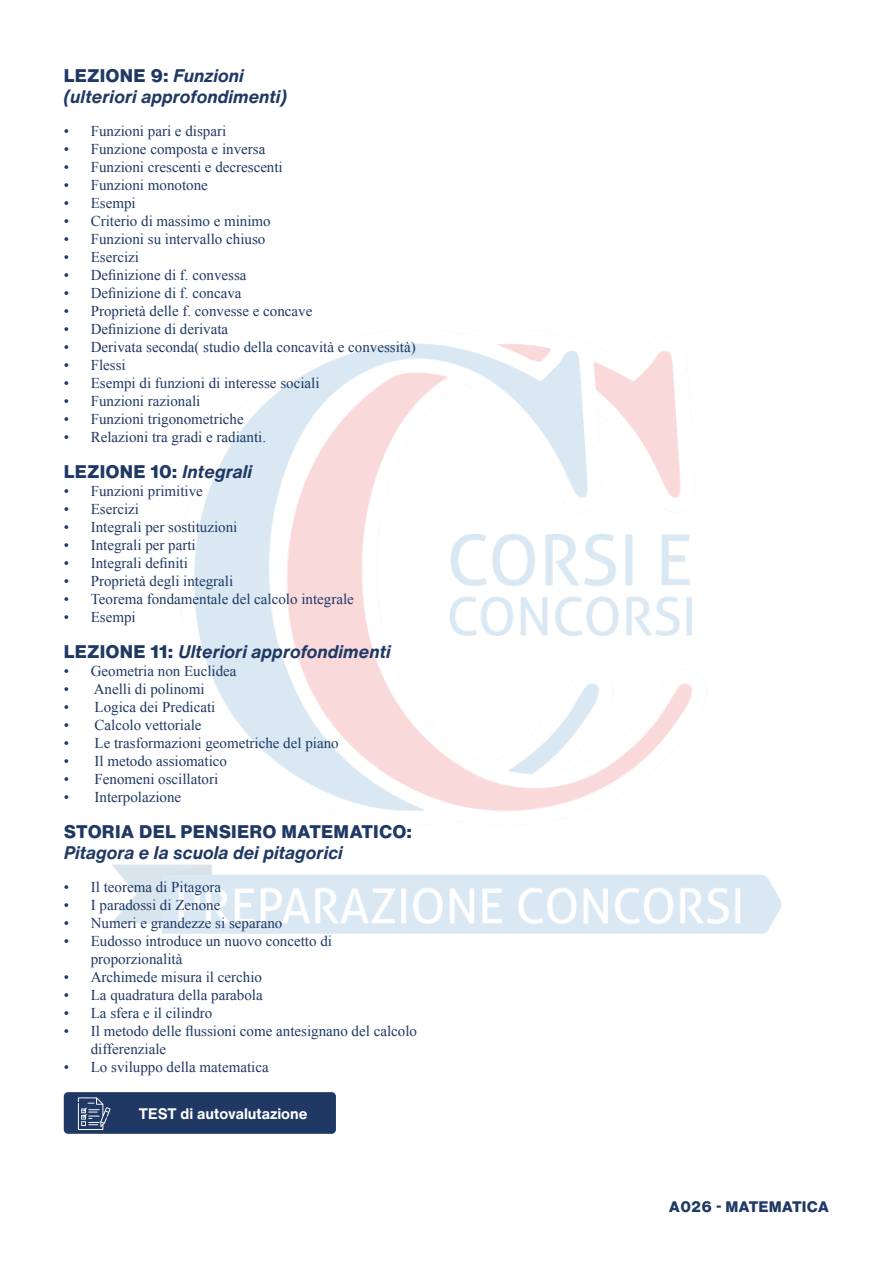
<style>
.page{position:relative;width:893px;height:1263px;background:#fff}
.page>*{position:absolute;margin:0;border:0;box-sizing:border-box;transform-origin:0 0}
.T1{font:italic 700 18px/21.6px "Helvetica Now Text";color:#1f3864}
.T1-2{font:800 18px "Helvetica Now Text";letter-spacing:.01em;color:#1f3864}
.t1{font:15px/18px "Times New Roman";color:#1f3864}
.t2{font:700 15px "Helvetica Now Text";color:#fff}
.t3{font:800 15px "Helvetica Now Text";letter-spacing:.01em;color:#1f3864}
.s1{font-weight:800;font-style:normal}
.s2{font-weight:700;font-style:italic}
</style>
<div class="page">
<img style="left:112px;top:343px;width:670px;height:591px">
<div style="left:64px;top:1092px;width:272px;height:42px;background:#1f3864;border-radius:4px"></div>
<svg style="left:78px;top:1097px;width:32px;height:33px"></svg>
<p class="T1" style="left:64px;top:64px;width:225px"><span class="s1">LEZIONE 9:</span> Funzioni (ulteriori approfondimenti)</p>
<p class="t1" style="left:64px;top:122px;width:164px">• Funzioni pari e dispari</p>
<p class="t1" style="left:64px;top:140px;width:203px">• Funzione composta e inversa</p>
<p class="t1" style="left:64px;top:158px;width:221px">• Funzioni crescenti e decrescenti</p>
<p class="t1" style="left:64px;top:176px;width:146px">• Funzioni monotone</p>
<p class="t1" style="left:64px;top:194px;width:74px">• Esempi</p>
<p class="t1" style="left:64px;top:212px;width:209px">• Criterio di massimo e minimo</p>
<p class="t1" style="left:64px;top:230px;width:203px">• Funzioni su intervallo chiuso</p>
<p class="t1" style="left:64px;top:248px;width:77px">• Esercizi</p>
<p class="t1" style="left:64px;top:266px;width:184px">• Definizione di f. convessa</p>
<p class="t1" style="left:64px;top:284px;width:179px">• Definizione di f. concava</p>
<p class="t1" style="left:64px;top:302px;width:250px">• Proprietà delle f. convesse e concave</p>
<p class="t1" style="left:64px;top:320px;width:166px">• Definizione di derivata</p>
<p class="t1" style="left:64px;top:338px;width:353px">• Derivata seconda( studio della concavità e convessità)</p>
<p class="t1" style="left:64px;top:356px;width:64px">• Flessi</p>
<p class="t1" style="left:64px;top:374px;width:257px">• Esempi di funzioni di interesse sociali</p>
<p class="t1" style="left:64px;top:392px;width:138px">• Funzioni razionali</p>
<p class="t1" style="left:64px;top:410px;width:181px">• Funzioni trigonometriche</p>
<p class="t1" style="left:64px;top:428px;width:204px">• Relazioni tra gradi e radianti.</p>
<p class="T1-2" style="left:64px;top:458px;width:190px">LEZIONE 10: <span class="s2">Integrali</span></p>
<p class="t1" style="left:64px;top:482px;width:141px">• Funzioni primitive</p>
<p class="t1" style="left:64px;top:500px;width:77px">• Esercizi</p>
<p class="t1" style="left:64px;top:518px;width:175px">• Integrali per sostituzioni</p>
<p class="t1" style="left:64px;top:536px;width:133px">• Integrali per parti</p>
<p class="t1" style="left:64px;top:554px;width:126px">• Integrali definiti</p>
<p class="t1" style="left:64px;top:572px;width:171px">• Proprietà degli integrali</p>
<p class="t1" style="left:64px;top:590px;width:292px">• Teorema fondamentale del calcolo integrale</p>
<p class="t1" style="left:64px;top:608px;width:74px">• Esempi</p>
<p class="T1" style="left:64px;top:640px;width:328px"><span class="s1">LEZIONE 11:</span> Ulteriori approfondimenti</p>
<p class="t1" style="left:64px;top:662px;width:174px">• Geometria non Euclidea</p>
<p class="t1" style="left:64px;top:680px;width:142px">• Anelli di polinomi</p>
<p class="t1" style="left:64px;top:698px;width:153px">• Logica dei Predicati</p>
<p class="t1" style="left:64px;top:716px;width:139px">• Calcolo vettoriale</p>
<p class="t1" style="left:64px;top:734px;width:276px">• Le trasformazioni geometriche del piano</p>
<p class="t1" style="left:64px;top:752px;width:165px">• Il metodo assiomatico</p>
<p class="t1" style="left:64px;top:770px;width:156px">• Fenomeni oscillatori</p>
<p class="t1" style="left:64px;top:788px;width:119px">• Interpolazione</p>
<p class="T1" style="left:64px;top:820px;width:350px"><span class="s1">STORIA DEL PENSIERO MATEMATICO:<br></span>Pitagora e la scuola dei pitagorici</p>
<p class="t1" style="left:64px;top:878px;width:159px">• Il teorema di Pitagora</p>
<p class="t1" style="left:64px;top:896px;width:158px">• I paradossi di Zenone</p>
<p class="t1" style="left:64px;top:914px;width:220px">• Numeri e grandezze si separano</p>
<p class="t1" style="left:91px;top:932px;width:243px;text-indent:-27px">• Eudosso introduce un nuovo concetto di proporzionalità</p>
<p class="t1" style="left:64px;top:968px;width:200px">• Archimede misura il cerchio</p>
<p class="t1" style="left:64px;top:986px;width:201px">• La quadratura della parabola</p>
<p class="t1" style="left:64px;top:1004px;width:150px">• La sfera e il cilindro</p>
<p class="t1" style="left:91px;top:1022px;width:328px;text-indent:-27px">• Il metodo delle flussioni come antesignano del calcolo differenziale</p>
<p class="t1" style="left:64px;top:1058px;width:206px">• Lo sviluppo della matematica</p>
<p class="t2" style="left:139px;top:1102px;width:170px">TEST di autovalutazione</p>
<p class="t3" style="left:669px;top:1196px;width:162px">A026 - MATEMATICA</p>
</div>
